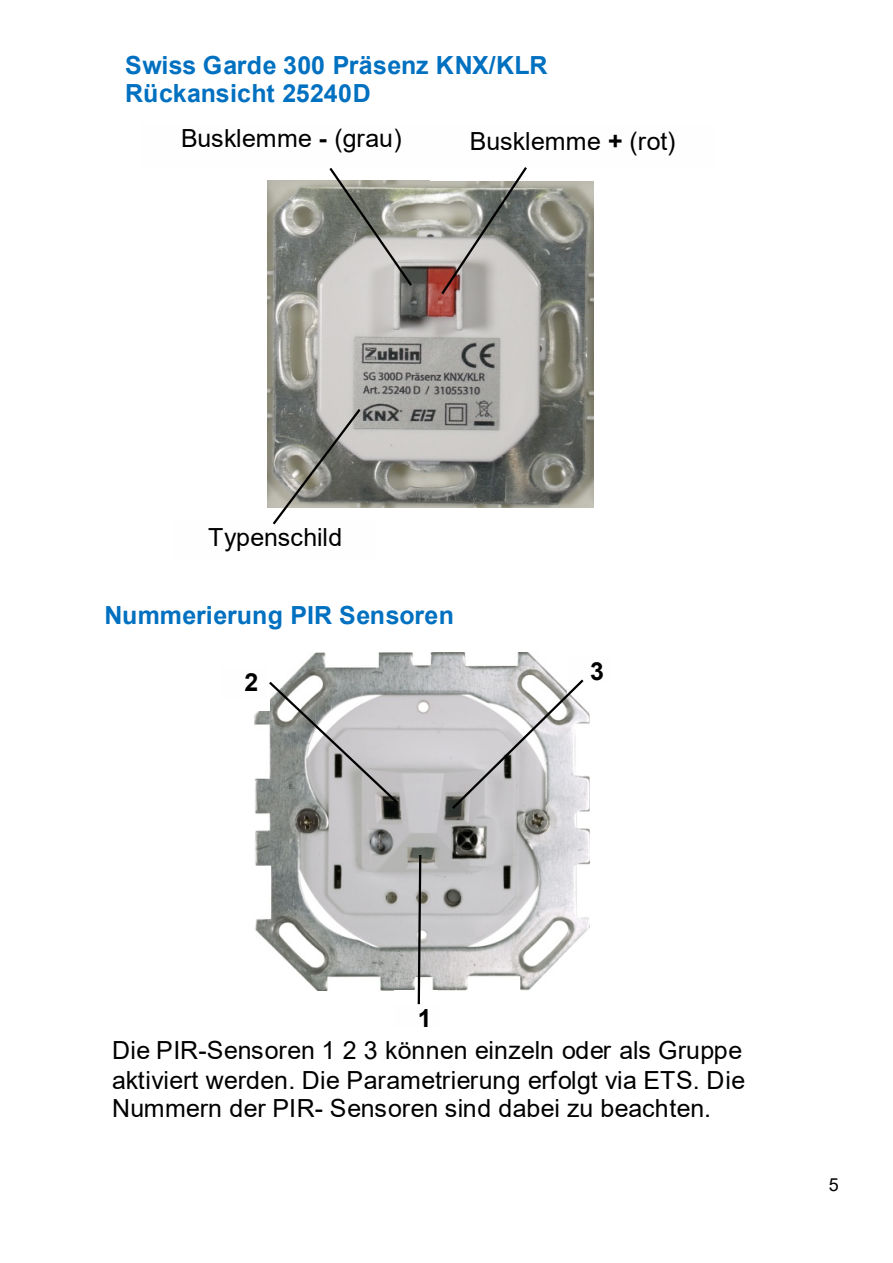
<style>
.page{position:relative;width:893px;height:1263px;background:#fff}
.page>*{position:absolute;margin:0;border:0;box-sizing:border-box;transform-origin:0 0}
.t1{font:24.9px/29.1px "Arial";color:#000}
.t2{font:700 24.9px/28.8px "Arial";letter-spacing:.005em;color:#0070c0}
.t3{font:700 24.9px "Arial";color:#000}
.t4{font:18px "Arial";color:#000}
.s1{font-weight:700}
</style>
<div class="page">
<img style="left:267px;top:180px;width:326px;height:327px">
<svg style="left:439px;top:167px;width:90px;height:130px;background:#a9a5a0"></svg>
<svg style="left:327px;top:167px;width:87px;height:121px;background:#a8a8a2"></svg>
<svg style="left:270px;top:406px;width:93px;height:119px;background:#989893"></svg>
<img style="left:254px;top:653px;width:335px;height:338px">
<div style="left:220px;top:655px;width:49px;height:55px;background:#fff"></div>
<div style="left:567px;top:644px;width:43px;height:50px;background:#fff"></div>
<svg style="left:450px;top:677px;width:136px;height:134px;background:#cbcacc"></svg>
<svg style="left:267px;top:679px;width:133px;height:126px;background:#aeafaf"></svg>
<svg style="left:416px;top:853px;width:7px;height:152px"></svg>
<p class="t2" style="left:125px;top:51px;width:424px">Swiss Garde 300 Präsenz KNX/KLR<br>Rückansicht 25240D</p>
<p class="t1" style="left:181px;top:123px;width:222px">Busklemme <span class="s1">-</span> (grau)</p>
<p class="t1" style="left:470px;top:126px;width:207px">Busklemme <span class="s1">+</span> (rot)</p>
<p class="t1" style="left:208px;top:523px;width:136px">Typenschild</p>
<p class="t2" style="left:105px;top:601px;width:351px">Nummerierung PIR Sensoren</p>
<p class="t3" style="left:244px;top:664px;width:15px">2</p>
<p class="t3" style="left:590px;top:654px;width:15px">3</p>
<p class="t3" style="left:418px;top:1001px;width:15px">1</p>
<p class="t1" style="left:112px;top:1036px;width:634px">Die PIR-Sensoren 1 2 3 können einzeln oder als Gruppe aktiviert werden. Die Parametrierung erfolgt via ETS. Die<br>Nummern der PIR- Sensoren sind dabei zu beachten.</p>
<p class="t4" style="left:829px;top:1172px;width:12px">5</p>
</div>
